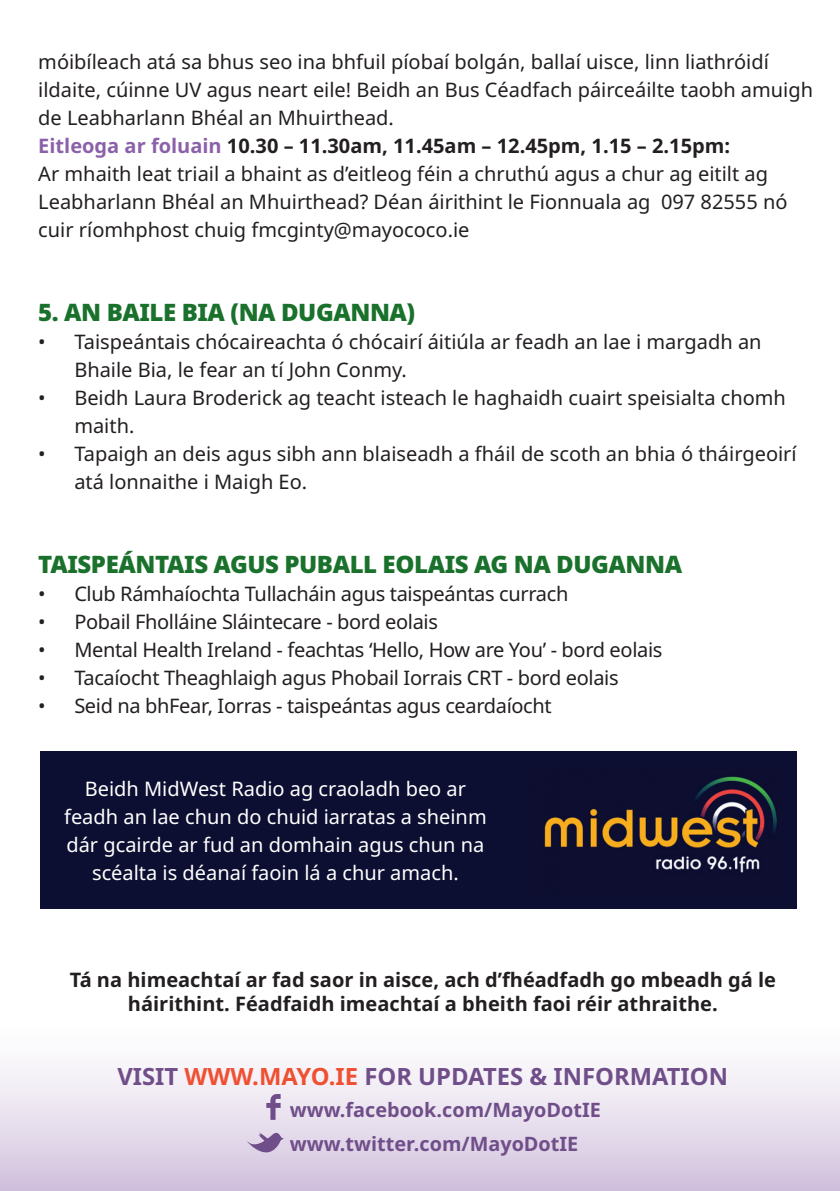
<style>
.page{position:relative;width:840px;height:1191px;background:#fff}
.page>*{position:absolute;margin:0;border:0;box-sizing:border-box;transform-origin:0 0}
.t1{font:900 24px "Noto Sans";letter-spacing:-.02em;color:#19712b}
.t2{font:700 23.8px "Noto Sans";color:#704e89}
.t3{font:20px/28px "Noto Sans";color:#231f20}
.t4{font:20px "Noto Sans";letter-spacing:-.02em;color:#231f20}
.t5{font:700 20px/24px "Noto Sans";color:#231f20;text-align:center}
.t6{font:20px/28px "Noto Sans";color:#fff;text-align:center}
.t7{font:700 19.8px "Noto Sans";color:#704e89}
.s1{color:#8b61a9}
.s2{color:#ef5032}
</style>
<div class="page">
<div style="left:0;top:943px;width:839px;height:248px;background:linear-gradient(to bottom,#fff,#d9cce3)"></div>
<svg style="left:246px;top:1131px;width:37px;height:22px"></svg>
<svg style="left:266px;top:1094px;width:14px;height:25px"></svg>
<div style="left:40px;top:751px;width:756px;height:158px;background:#0c0f31"></div>
<img style="left:544px;top:776px;width:233px;height:97px">
<p class="t3" style="left:38px;top:48px;width:775px">móibíleach atá sa bhus seo ina bhfuil píobaí bolgán, ballaí uisce, linn liathróidí ildaite, cúinne UV agus neart eile! Beidh an Bus Céadfach páirceáilte taobh amuigh de Leabharlann Bhéal an Mhuirthead.</p>
<p class="t5" style="left:38px;top:134px;width:693px"><span class="s1">Eitleoga ar foluain</span> 10.30 – 11.30am, 11.45am – 12.45pm, 1.15 – 2.15pm:</p>
<p class="t3" style="left:38px;top:160px;width:750px">Ar mhaith leat triail a bhaint as d’eitleog féin a chruthú agus a chur ag eitilt ag<br>Leabharlann Bhéal an Mhuirthead? Déan áirithint le Fionnuala ag 097 82555 nó cuir ríomhphost chuig fmcginty@mayococo.ie</p>
<p class="t1" style="left:38px;top:294px;width:378px">5. AN BAILE BIA (NA DUGANNA)</p>
<p class="t3" style="left:74px;top:328px;width:688px;text-indent:-36px">• Taispeántais chócaireachta ó chócairí áitiúla ar feadh an lae i margadh an<br>Bhaile Bia, le fear an tí John Conmy.</p>
<p class="t3" style="left:74px;top:384px;width:712px;text-indent:-36px">• Beidh Laura Broderick ag teacht isteach le haghaidh cuairt speisialta chomh maith.</p>
<p class="t3" style="left:74px;top:440px;width:723px;text-indent:-36px">• Tapaigh an deis agus sibh ann blaiseadh a fháil de scoth an bhia ó tháirgeoirí atá lonnaithe i Maigh Eo.</p>
<p class="t1" style="left:38px;top:546px;width:645px">TAISPEÁNTAIS AGUS PUBALL EOLAIS AG NA DUGANNA</p>
<p class="t4" style="left:38px;top:580px;width:531px">• Club Rámhaíochta Tullacháin agus taispeántas currach</p>
<p class="t4" style="left:38px;top:608px;width:401px">• Pobail Fholláine Sláintecare - bord eolais</p>
<p class="t4" style="left:38px;top:636px;width:625px">• Mental Health Ireland - feachtas ‘Hello, How are You’ - bord eolais</p>
<p class="t4" style="left:38px;top:664px;width:581px">• Tacaíocht Theaghlaigh agus Phobail Iorrais CRT - bord eolais</p>
<p class="t4" style="left:38px;top:692px;width:514px">• Seid na bhFear, Iorras - taispeántas agus ceardaíocht</p>
<p class="t6" style="left:64px;top:775px;width:424px">Beidh MidWest Radio ag craoladh beo ar feadh an lae chun do chuid iarratas a sheinm dár gcairde ar fud an domhain agus chun na scéalta is déanaí faoin lá a chur amach.</p>
<p class="t5" style="left:70px;top:968px;width:707px">Tá na himeachtaí ar fad saor in aisce, ach d’fhéadfadh go mbeadh gá le háirithint. Féadfaidh imeachtaí a bheith faoi réir athraithe.</p>
<p class="t2" style="left:117px;top:1059px;width:611px">VISIT <span class="s2">WWW.MAYO.IE</span> FOR UPDATES &amp; INFORMATION</p>
<p class="t7" style="left:289px;top:1096px;width:312px">www.facebook.com/MayoDotIE</p>
<p class="t7" style="left:289px;top:1129px;width:290px">www.twitter.com/MayoDotIE</p>
</div>
